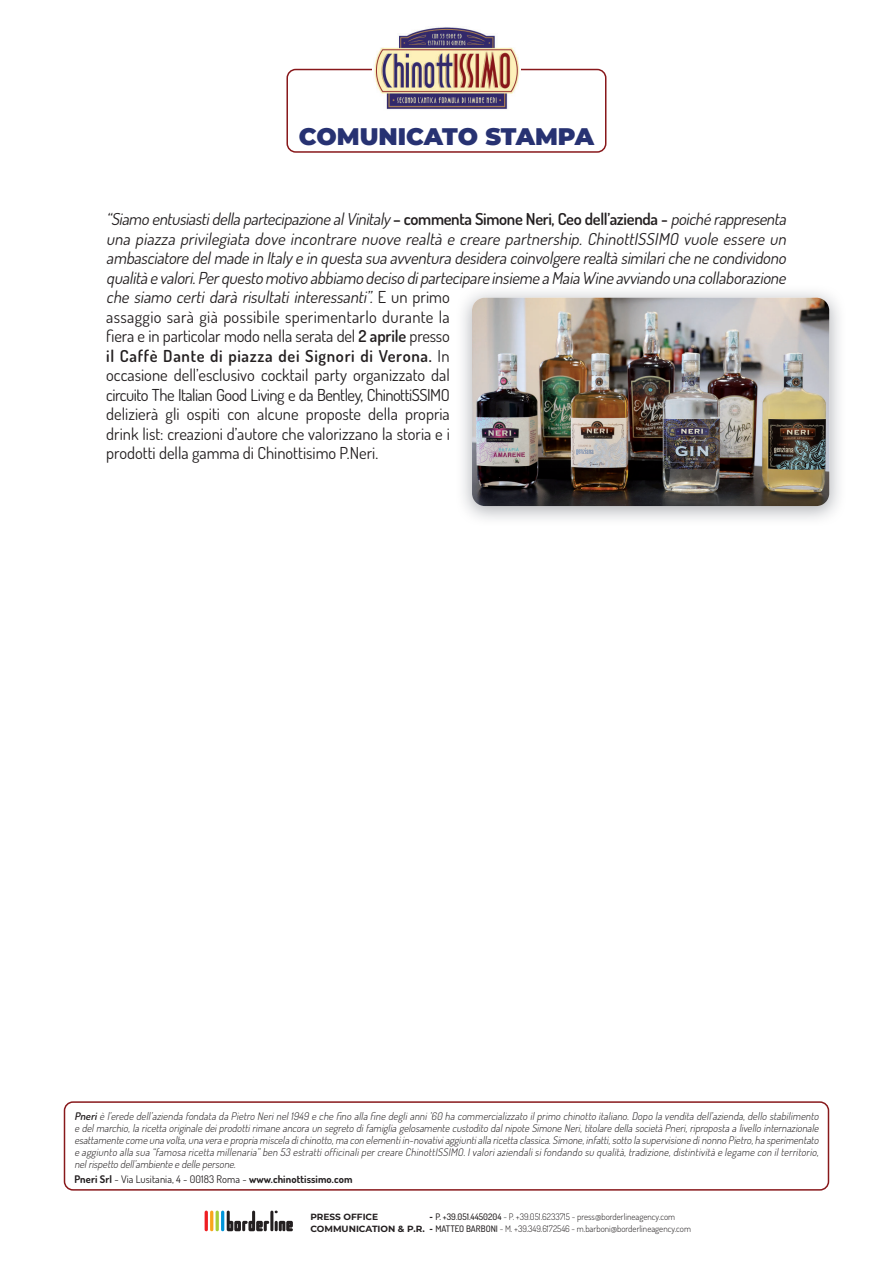
<style>
.page{position:relative;width:893px;height:1263px;background:#fff}
.page>*{position:absolute;margin:0;border:0;box-sizing:border-box;transform-origin:0 0}
.t1{font:900 24px "Montserrat";letter-spacing:-.005em;color:#273272}
.t2{font:italic 16.5px/19.5px "Dosis";color:#231f20}
.t3{font:italic 300 10.5px/12px "Dosis";color:#231f20;text-align:justify}
.t4{font:700 10.5px "Dosis";letter-spacing:.01em;color:#231f20}
.t5{font:300 9px/12px "Dosis";color:#231f20}
.t6{font:700 9px "Montserrat";color:#231f20}
.s1{font-weight:600;font-style:normal}
.s2{font-style:normal}
.s3{font-weight:600}
.s4{font-weight:400}
.s5{font-family:"Montserrat";font-weight:700}
.s6{font-weight:500}
</style>
<div class="page">
<img style="left:463px;top:291px;width:376px;height:229px">
<img style="left:472px;top:298px;width:357px;height:208px;border-radius:13px">
<svg style="left:205px;top:1211px;width:88px;height:20px"></svg>
<div style="left:64px;top:1101px;width:765px;height:90px;border:2px solid #88181b;border-radius:9px"></div>
<div style="left:286px;top:69px;width:320px;height:84px;border:2px solid #88181b;border-radius:9px"></div>
<div style="left:372px;top:25px;width:149px;height:85px;background:#fff"></div>
<img style="left:374px;top:27px;width:146px;height:83px">
<h1 class="t1" style="left:299px;top:126px;width:297px">COMUNICATO STAMPA</h1>
<p class="t2" style="left:106px;top:211px;width:684px">“Siamo entusiastidella partecipazione alVinitaly <span class="s1">– c o m m e n ta S i m o n e N e r i , C e o d e l l ’a z i e n d a -</span> poiché rappresenta una piazza privilegiata dove incontrare nuove realtà e creare partnership. ChinottISSIMO vuole essere un ambasciatore delmade in Italy e in questa sua avventura desidera coinvolgere realtà similariche ne condividono qualità e valori.Perquesto motivo abbiamo deciso diparteci are insieme a Maia Wine avviando una collaborazione che siamo certi darà risultati interessanti”. <span class="s2">E u n p r i m o<br>assaggio sarà già possibile sperimentarlo durante la<br>fiera e in particolar modo nella serata del</span> <span class="s1">2 aprile</span> <span class="s2">presso<br></span><span class="s1">il Caffè Dante di piazza dei Signori di Verona.</span> <span class="s2">In<br>occasione dell’esclusivo cocktail party organizzato dal<br>circuito The Italian Good Living e da Bentley, ChinottiSSIMO<br>delizierà gli ospiti con alcune proposte della propria<br>drink list: creazioni d’autore che valorizzano la storia e i<br>prodotti della gamma di Chinottisimo P.Neri.</span></p>
<p class="t2" style="left:462px;top:270px;width:12px">p</p>
<p class="t3" style="left:74px;top:1111px;width:747px"><span class="s3">Pneri</span> è l’erede dell’azienda fondata da Pietro Neri nel 1949 e che fino alla fine degli anni ’60 ha commercializzato il primo chinotto italiano. Dopo la vendita dell’azienda, dello stabilimento e del marchio, la ricetta originale dei prodotti rimane ancora un segreto di famiglia gelosamente custodito dal nipote Simone Neri, titolare della società Pneri, riproposta a livello internazionale esattamente come una volta,una vera e propria miscela dichinotto,ma con elementiin-novativiaggiuntialla ricetta classica.Simone,infatti,sotto la supervisione dinonno Pietro,ha sperimentato e aggiunto alla sua “famosa ricetta millenaria” ben 53 estrattiofficinaliper creare ChinottISSIMO.Ivaloriaziendalisifondando su qualità,tradizione,distintività e legame con ilterritorio, nelrispetto dell’ambiente e delle persone.</p>
<p class="t4" style="left:74px;top:1174px;width:280px">Pneri Srl <span class="s4">- Via Lusitania, 4 - 00183 Roma -</span> www.chinottissimo.com</p>
<p class="t5" style="left:310px;top:1212px;width:382px;text-indent:119px"><span class="s5">-</span> <span class="s6">P. +39.051.4450204</span> - P. +39.051.6233715 - press@borderlineagency.com<br><span class="s5">COMMUNICATION &amp; P.R. -</span> <span class="s6">MATTEO BARBONI</span> - M. +39.349.6172546 - m.barboni@borderlineagency.com</p>
<p class="t6" style="left:310px;top:1213px;width:69px">PRESS OFFICE</p>
</div>
